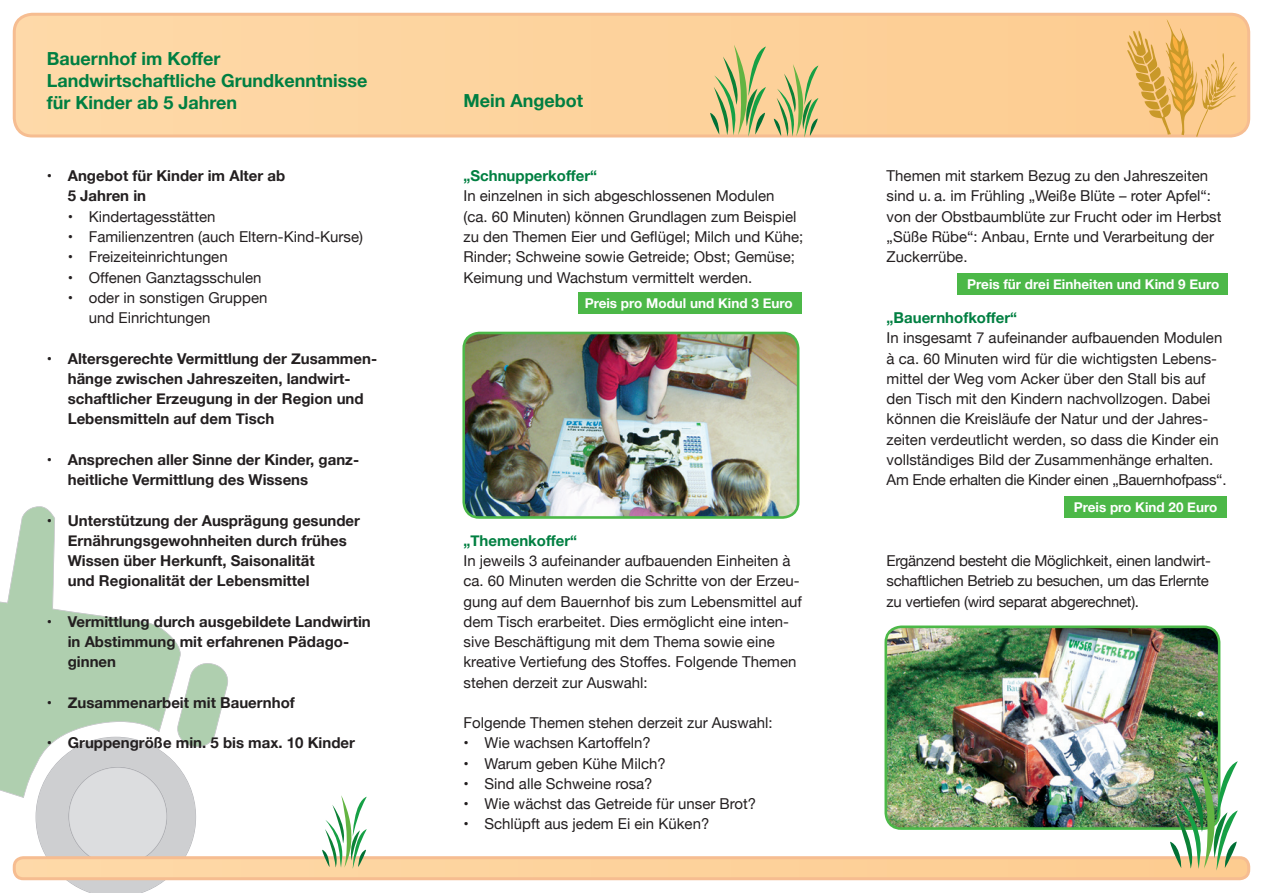
<style>
.page{position:relative;width:1263px;height:893px;background:#fff}
.page>*{position:absolute;margin:0;border:0;box-sizing:border-box;transform-origin:0 0}
.t1{font:700 18px/21.6px "Helvetica Neue";color:#007f41}
.t2{font:15px/20.2px "Helvetica Neue";color:#231f20}
.t3{font:700 15px/20.2px "Helvetica Neue";color:#231f20}
.t4{font:15px/20.2px "Helvetica Neue";letter-spacing:-.02em;color:#231f20}
.t5{font:700 15px "Helvetica Neue";color:#007f41}
.t6{font:700 13.5px "Helvetica Neue";color:#fff}
</style>
<div class="page">
<svg style="left:0;top:506px;width:181px;height:289px"></svg>
<svg style="left:14px;top:14px;width:1235px;height:122px;background:#fdd39d"></svg>
<div style="left:13px;top:13px;width:1237px;height:124px;border:3px solid #f6bd91;border-radius:18px"></div>
<svg style="left:774px;top:64px;width:44px;height:74px;background:#c5c182"></svg>
<svg style="left:710px;top:45px;width:56px;height:92px;background:#c5c282"></svg>
<img style="left:888px;top:629px;width:331px;height:34px">
<div style="left:884px;top:625px;width:336px;height:205px;border:3px solid #4cb848;border-radius:16px"></div>
<img style="left:466px;top:333px;width:332px;height:183px">
<div style="left:462px;top:332px;width:337px;height:187px;border:3px solid #4cb848;border-radius:16px"></div>
<div style="left:578px;top:292px;width:223px;height:22px;background:#4cb848"></div>
<div style="left:958px;top:273px;width:270px;height:21px;background:#4cb848"></div>
<div style="left:1064px;top:496px;width:163px;height:22px;background:#4cb848"></div>
<svg style="left:1127px;top:19px;width:110px;height:118px;background:#f0be74"></svg>
<img style="left:14px;top:663px;width:1235px;height:230px">
<p class="t1" style="left:47px;top:49px;width:322px">Bauernhof im Koffer<br>Landwirtschaftliche Grundkenntnisse für Kinder ab 5 Jahren</p>
<p class="t3" style="left:68px;top:166px;width:219px;text-indent:-21px">• Angebot für Kinder im Alter ab<br>5 Jahren in</p>
<p class="t2" style="left:68px;top:207px;width:149px">• Kindertagesstätten</p>
<p class="t2" style="left:68px;top:227px;width:297px">• Familienzentren (auch Eltern-Kind-Kurse)</p>
<p class="t2" style="left:68px;top:248px;width:161px">• Freizeiteinrichtungen</p>
<p class="t2" style="left:68px;top:268px;width:195px">• Offenen Ganztagsschulen</p>
<p class="t2" style="left:89px;top:288px;width:180px;text-indent:-21px">• oder in sonstigen Gruppen und Einrichtungen</p>
<p class="t3" style="left:68px;top:348px;width:311px;text-indent:-21px">• Altersgerechte Vermittlung der Zusammen&shy;hänge zwischen Jahreszeiten, landwirt&shy;schaftlicher Erzeugung in der Region und Lebensmitteln auf dem Tisch</p>
<p class="t3" style="left:68px;top:450px;width:293px;text-indent:-21px">• Ansprechen aller Sinne der Kinder, ganz&shy;heitliche Vermittlung des Wissens</p>
<p class="t3" style="left:68px;top:510px;width:294px;text-indent:-21px">• Unterstützung der Ausprägung gesunder Ernährungsgewohnheiten durch frühes Wissen über Herkunft, Saisonalität<br>und Regionalität der Lebensmittel</p>
<p class="t3" style="left:68px;top:612px;width:304px;text-indent:-21px">• Vermittlung durch ausgebildete Landwirtin in Abstimmung mit erfahrenen Pädago&shy;ginnen</p>
<p class="t3" style="left:47px;top:693px;width:250px">• Zusammenarbeit mit Bauernhof</p>
<p class="t3" style="left:47px;top:733px;width:310px">• Gruppengröße min. 5 bis max. 10 Kinder</p>
<p class="t1" style="left:463px;top:90px;width:121px">Mein Angebot</p>
<p class="t5" style="left:463px;top:164px;width:135px">„Schnupperkoffer“</p>
<p class="t2" style="left:463px;top:187px;width:341px">In einzelnen in sich abgeschlossenen Modulen<br>(ca. 60 Minuten) können Grundlagen zum Beispiel zu den Themen Eier und Geflügel; Milch und Kühe; Rinder; Schweine sowie Getreide; Obst; Gemüse; Keimung und Wachstum vermittelt werden.</p>
<p class="t6" style="left:585px;top:292px;width:210px">Preis pro Modul und Kind 3 Euro</p>
<p class="t5" style="left:463px;top:529px;width:115px">„Themenkoffer“</p>
<p class="t2" style="left:463px;top:551px;width:340px">In jeweils 3 aufeinander aufbauenden Einheiten à ca. 60 Minuten werden die Schritte von der Erzeu&shy;gung auf dem Bauernhof bis zum Lebensmittel auf dem Tisch erarbeitet. Dies ermöglicht eine inten&shy;sive Beschäftigung mit dem Thema sowie eine kreative Vertiefung des Stoffes. Folgende Themen stehen derzeit zur Auswahl:</p>
<p class="t2" style="left:463px;top:713px;width:311px">Folgende Themen stehen derzeit zur Auswahl:</p>
<p class="t2" style="left:463px;top:734px;width:189px">• Wie wachsen Kartoffeln?</p>
<p class="t2" style="left:463px;top:754px;width:204px">• Warum geben Kühe Milch?</p>
<p class="t2" style="left:463px;top:774px;width:191px">• Sind alle Schweine rosa?</p>
<p class="t2" style="left:463px;top:794px;width:294px">• Wie wächst das Getreide für unser Brot?</p>
<p class="t2" style="left:463px;top:815px;width:247px">• Schlüpft aus jedem Ei ein Küken?</p>
<p class="t2" style="left:887px;top:167px;width:336px">Themen mit starkem Bezug zu den Jahreszeiten sind u. a. im Frühling „Weiße Blüte – roter Apfel“: von der Obstbaumblüte zur Frucht oder im Herbst „Süße Rübe“: Anbau, Ernte und Verarbeitung der Zuckerrübe.</p>
<p class="t6" style="left:967px;top:273px;width:254px">Preis für drei Einheiten und Kind 9 Euro</p>
<p class="t5" style="left:887px;top:306px;width:132px">„Bauernhofkoffer“</p>
<p class="t2" style="left:887px;top:329px;width:341px">In insgesamt 7 aufeinander aufbauenden Modulen à ca. 60 Minuten wird für die wichtigsten Lebens&shy;mittel der Weg vom Acker über den Stall bis auf den Tisch mit den Kindern nachvollzogen. Dabei können die Kreisläufe der Natur und der Jahres&shy;zeiten verdeutlicht werden, so dass die Kinder ein vollständiges Bild der Zusammenhänge erhalten.<br>Am Ende erhalten die Kinder einen „Bauernhofpass“.</p>
<p class="t6" style="left:1074px;top:496px;width:145px">Preis pro Kind 20 Euro</p>
<p class="t4" style="left:887px;top:551px;width:326px">Ergänzend besteht die Möglichkeit, einen landwirt&shy;schaftlichen Betrieb zu besuchen, um das Erlernte zu vertiefen (wird separat abgerechnet).</p>
</div>
